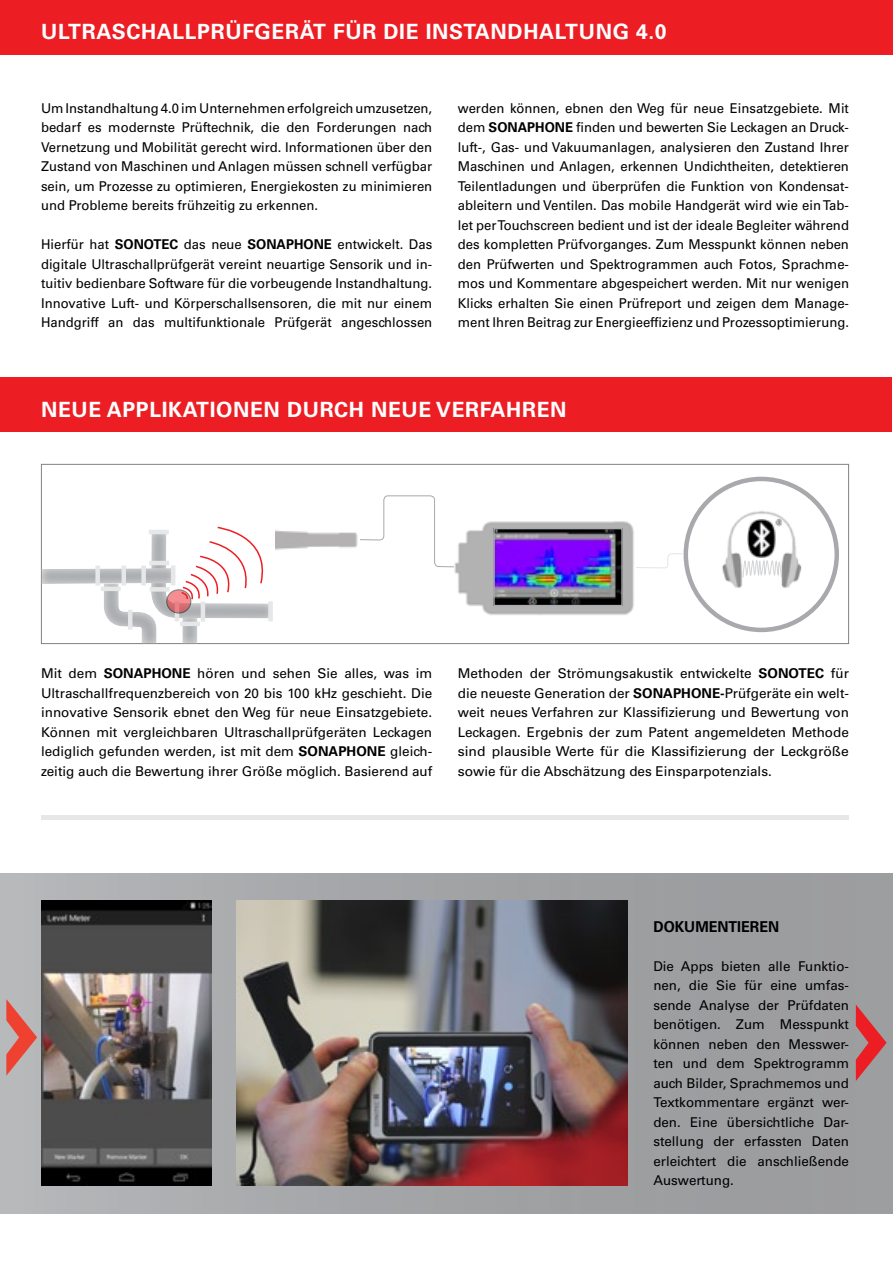
<style>
.page{position:relative;width:893px;height:1263px;background:#fff}
.page>*{position:absolute;margin:0;border:0;box-sizing:border-box;transform-origin:0 0}
.t1{font:700 21px "Univers LT Std";letter-spacing:.03em;color:#fff}
.t2{font:700 15px "Univers LT Std";color:#000;scale:.95 1}
.t3{font:13.5px/19.5px "Univers LT Std";color:#000;text-align:justify}
.s1{font-weight:700}
</style>
<div class="page">
<div style="left:0;top:873px;width:893px;height:340px;background:linear-gradient(to right,#adaeb0,#989799)"></div>
<img style="left:41px;top:900px;width:170px;height:285px">
<img style="left:237px;top:900px;width:391px;height:285px">
<svg style="left:6px;top:999px;width:31px;height:77px;background:#cd8882"></svg>
<svg style="left:856px;top:1004px;width:31px;height:77px;background:#bc6a6e"></svg>
<img style="left:454px;top:476px;width:385px;height:157px">
<div style="left:41px;top:464px;width:808px;height:180px;border:1px solid #808285"></div>
<svg style="left:360px;top:495px;width:95px;height:73px"></svg>
<svg style="left:40px;top:518px;width:245px;height:126px"></svg>
<div style="left:28px;top:555px;width:161px;height:29px;background:#fff;opacity:.75"></div>
<div style="left:95px;top:566px;width:5px;height:19px;background:#e6e7e8"></div>
<hr style="left:122px;top:566px;width:4px;height:19px;background:#e6e7e8">
<hr style="left:171px;top:565px;width:4px;height:20px;background:#e6e7e8">
<div style="left:141px;top:566px;width:5px;height:19px;background:#e6e7e8"></div>
<svg style="left:167px;top:590px;width:24px;height:23px"></svg>
<div style="left:166px;top:589px;width:25px;height:24px;border:1px solid #000;border-radius:50%"></div>
<div style="left:684px;top:477px;width:155px;height:155px;border:4px solid #a7a9ac;border-radius:50%"></div>
<img style="left:701px;top:492px;width:127px;height:125px">
<svg style="left:742px;top:548px;width:40px;height:31px"></svg>
<img style="left:455px;top:515px;width:180px;height:105px">
<img style="left:492px;top:527px;width:191px;height:80px">
<img style="left:275px;top:527px;width:83px;height:24px">
<img style="left:747px;top:520px;width:35px;height:37px">
<div style="left:0;top:0;width:891px;height:54px;background:#ed1d24"></div>
<hr style="left:891px;top:0;width:2px;height:54px;background:#ed1d24">
<div style="left:0;top:377px;width:891px;height:54px;background:#ed1d24"></div>
<hr style="left:41px;top:815px;width:808px;height:4px;background:#e6e7e8">
<h1 class="t1" style="left:41px;top:19px;width:627px">ULTRASCHALLPRÜFGERÄT FÜR DIE INSTANDHALTUNG 4.0</h1>
<p class="t3" style="left:41px;top:98px;width:393px">Um Instandhaltung 4.0 im Unternehmen erfolgreich umzusetzen, bedarf es modernste Prüftechnik, die den Forderungen nach Vernetzung und Mobilität gerecht wird. Informationen über den Zustand von Maschinen und Anlagen müssen schnell verfügbar sein, um Prozesse zu optimieren, Energiekosten zu minimieren und Probleme bereits frühzeitig zu erkennen.</p>
<p class="t3" style="left:41px;top:235px;width:393px">Hierfür hat <span class="s1">SONOTEC</span> das neue <span class="s1">SONAPHONE</span> entwickelt. Das digitale Ultraschallprüfgerät vereint neuartige Sensorik und in&shy;tuitiv bedienbare Software für die vorbeugende Instandhaltung.<br>Innovative Luft- und Körperschallsensoren, die mit nur einem Handgriff an das multifunktionale Prüfgerät angeschlossen</p>
<p class="t3" style="left:458px;top:98px;width:393px">werden können, ebnen den Weg für neue Einsatzgebiete. Mit dem <span class="s1">SONAPHONE</span> finden und bewerten Sie Leckagen an Druck&shy;luft-, Gas- und Vakuumanlagen, analysieren den Zustand Ihrer Maschinen und Anlagen, erkennen Undichtheiten, detektieren Teilentladungen und überprüfen die Funktion von Kondensat&shy;ableitern und Ventilen. Das mobile Handgerät wird wie ein Tab&shy;let per Touchscreen bedient und ist der ideale Begleiter während des kompletten Prüfvorganges. Zum Messpunkt können neben den Prüfwerten und Spektrogrammen auch Fotos, Sprachme&shy;mos und Kommentare abgespeichert werden. Mit nur wenigen Klicks erhalten Sie einen Prüfreport und zeigen dem Manage&shy;ment Ihren Beitrag zur Energieeffizienz und Prozessoptimierung.</p>
<h1 class="t1" style="left:41px;top:397px;width:527px">NEUE APPLIKATIONEN DURCH NEUE VERFAHREN</h1>
<p class="t3" style="left:41px;top:664px;width:393px">Mit dem <span class="s1">SONAPHONE</span> hören und sehen Sie alles, was im Ultraschallfrequenzbereich von 20 bis 100 kHz geschieht. Die innovative Sensorik ebnet den Weg für neue Einsatzgebiete.<br>Können mit vergleichbaren Ultraschallprüfgeräten Leckagen lediglich gefunden werden, ist mit dem <span class="s1">SONAPHONE</span> gleich&shy;zeitig auch die Bewertung ihrer Größe möglich. Basierend auf</p>
<p class="t3" style="left:458px;top:664px;width:393px">Methoden der Strömungsakustik entwickelte <span class="s1">SONOTEC</span> für die neueste Generation der <span class="s1">SONAPHONE-</span>Prüfgeräte ein welt&shy;weit neues Verfahren zur Klassifizierung und Bewertung von Leckagen. Ergebnis der zum Patent angemeldeten Methode sind plausible Werte für die Klassifizierung der Leckgröße sowie für die Abschätzung des Einsparpotenzials.</p>
<p class="t2" style="left:653px;top:917px;width:134px">DOKUMENTIEREN</p>
<p class="t3" style="left:653px;top:956px;width:197px">Die Apps bieten alle Funktio&shy;nen, die Sie für eine umfas&shy;sende Analyse der Prüfdaten benötigen. Zum Messpunkt können neben den Messwer&shy;ten und dem Spektrogramm auch Bilder, Sprachmemos und Textkommentare ergänzt wer&shy;den. Eine übersichtliche Dar&shy;stellung der erfassten Daten erleichtert die anschließende Auswertung.</p>
</div>
